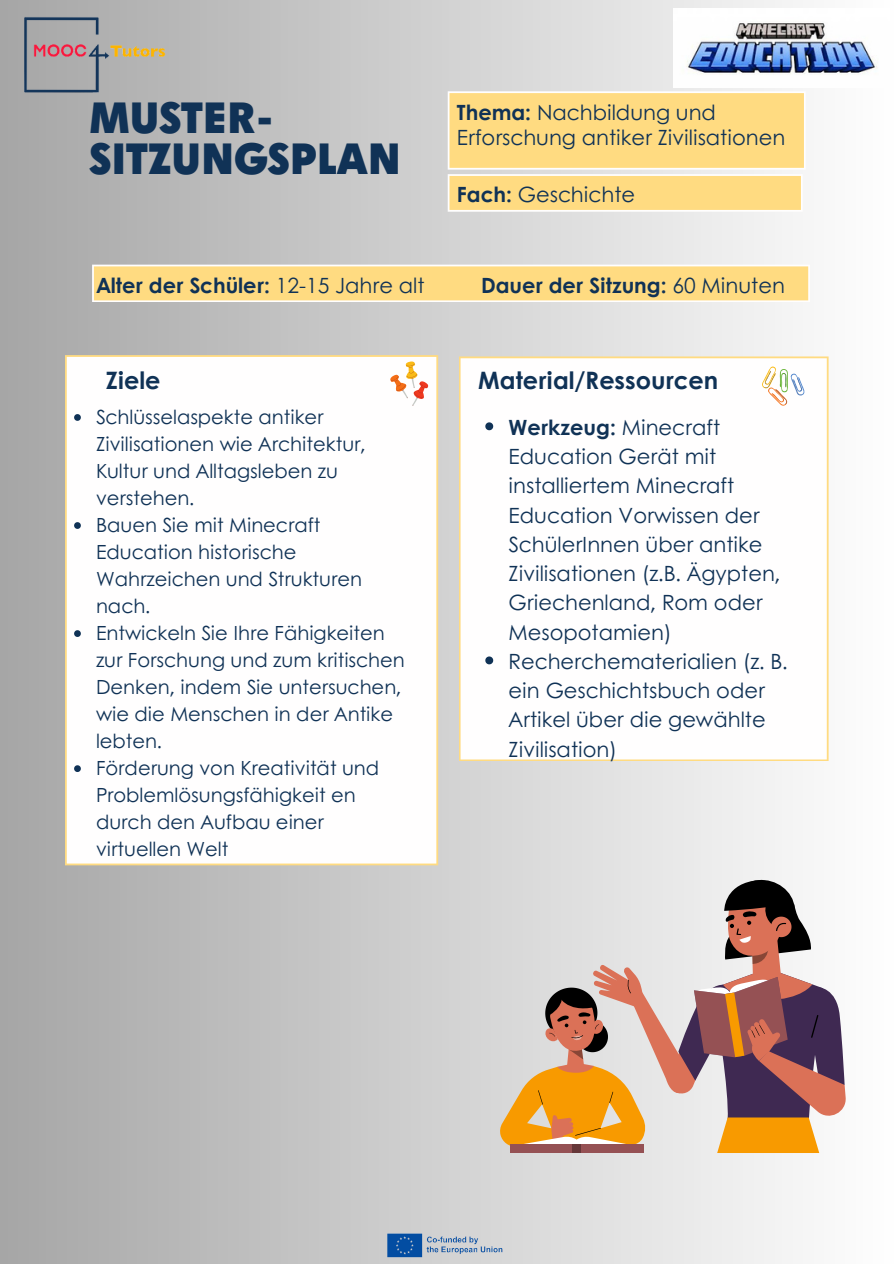
<style>
.page{position:relative;width:894px;height:1264px;background:#fff}
.page>*{position:absolute;margin:0;border:0;box-sizing:border-box;transform-origin:0 0}
.t1{font:900 42.45px/41.7px "Century Gothic";color:#103256}
.t2{font:700 24px "Century Gothic";color:#103256}
.t3{font:21px/29.2px "Century Gothic";color:#103256}
.t4{font:700 21px "Century Gothic";color:#103256}
.t5{font:19.5px/27px "Century Gothic";color:#103256}
.s1{font-weight:700}
.s2{font-weight:400}
</style>
<div class="page">
<div style="left:0;top:0;width:893px;height:1263px;background:linear-gradient(to right,#a6a6a6,#fefefd)"></div>
<svg style="left:447px;top:91px;width:358px;height:121px;background:#fddd8d"></svg>
<svg style="left:65px;top:355px;width:373px;height:510px"></svg>
<svg style="left:458px;top:356px;width:370px;height:405px"></svg>
<img style="left:2px;top:0;width:181px;height:106px">
<svg style="left:390px;top:361px;width:38px;height:45px"></svg>
<svg style="left:761px;top:365px;width:43px;height:40px"></svg>
<svg style="left:92px;top:264px;width:717px;height:38px;background:#fede8d"></svg>
<svg style="left:499px;top:876px;width:347px;height:276px;background:#c6a897"></svg>
<svg style="left:609px;top:1091px;width:4px;height:11px"></svg>
<svg style="left:575px;top:1127px;width:25px;height:8px"></svg>
<img style="left:672px;top:8px;width:216px;height:79px">
<svg style="left:74px;top:414px;width:7px;height:7px"></svg>
<svg style="left:74px;top:522px;width:7px;height:7px"></svg>
<svg style="left:74px;top:630px;width:7px;height:7px"></svg>
<svg style="left:74px;top:765px;width:7px;height:7px"></svg>
<svg style="left:485px;top:422px;width:8px;height:8px"></svg>
<svg style="left:485px;top:656px;width:8px;height:8px"></svg>
<img style="left:383px;top:1232px;width:125px;height:26px">
<p class="t1" style="left:89px;top:94px;width:313px">MUSTER-<br>SITZUNGSPLAN</p>
<p class="t3" style="left:457px;top:99px;width:330px;line-height:24.8px"><span class="s1">Thema:</span> Nachbildung und<br>Erforschung antiker Zivilisationen</p>
<p class="t3" style="left:457px;top:178px;width:180px"><span class="s1">Fach:</span> Geschichte</p>
<p class="t4" style="left:96px;top:269px;width:329px">Alter der Schüler: <span class="s2">12-15 Jahre alt</span></p>
<p class="t4" style="left:481px;top:269px;width:305px">Dauer der Sitzung: <span class="s2">60 Minuten</span></p>
<h2 class="t2" style="left:106px;top:362px;width:56px">Ziele</h2>
<p class="t2" style="left:478px;top:362px;width:241px">Material/Ressourcen</p>
<p class="t5" style="left:96px;top:403px;width:271px">Schlüsselaspekte antiker<br>Zivilisationen wie Architektur,<br>Kultur und Alltagsleben zu verstehen.</p>
<p class="t5" style="left:96px;top:511px;width:267px">Bauen Sie mit Minecraft<br>Education historische<br>Wahrzeichen und Strukturen nach.</p>
<p class="t5" style="left:96px;top:619px;width:310px">Entwickeln Sie Ihre Fähigkeiten zur Forschung und zum kritischen<br>Denken, indem Sie untersuchen, wie die Menschen in der Antike lebten.</p>
<p class="t5" style="left:96px;top:754px;width:284px">Förderung von Kreativität und<br>Problemlösungsfähigkeit en durch den Aufbau einer virtuellen Welt</p>
<h2 class="t3" style="left:508px;top:411px;width:273px"><span class="s1">Werkzeug:</span> Minecraft<br>Education Gerät mit installiertem Minecraft<br>Education Vorwissen der<br>SchülerInnen über antike<br>Zivilisationen (z.B. Ägypten,<br>Griechenland, Rom oder<br>Mesopotamien)</h2>
<p class="t3" style="left:508px;top:645px;width:280px">Recherchematerialien (z. B. ein Geschichtsbuch oder<br>Artikel über die gewählte<br>Zivilisation)</p>
</div>
